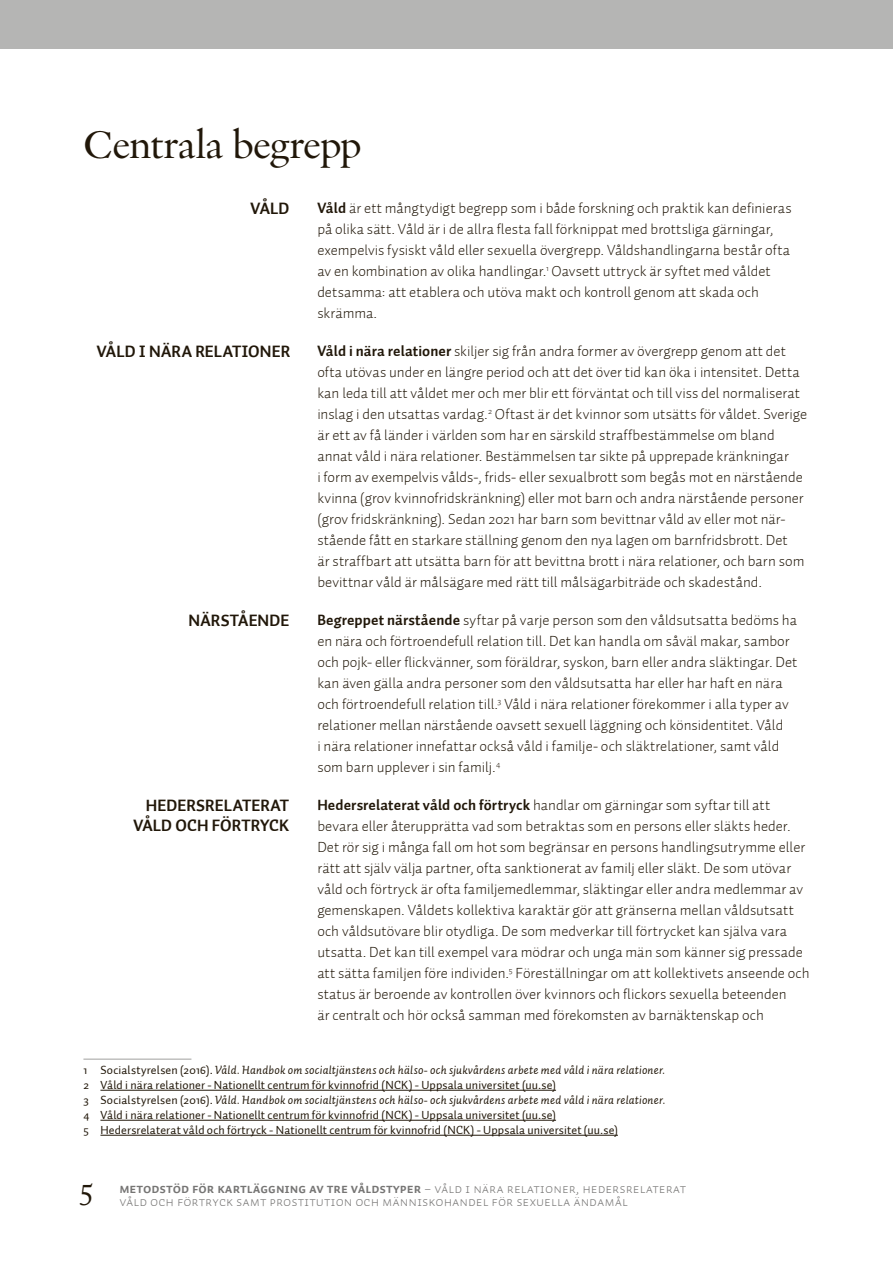
<style>
.page{position:relative;width:893px;height:1263px;background:#fff}
.page>*{position:absolute;margin:0;border:0;box-sizing:border-box;transform-origin:0 0}
.Rubrik_1{font:40.5px "Indigo Antiqua Pro Display";letter-spacing:-.02em;color:#211709}
.t1{font:30px "Adobe Caslon Pro";color:#211709}
.Innehåll_3{font:700 16.5px/19.8px "Auto 1";letter-spacing:.005em;color:#211709;text-align:right}
.Ordlista{font:300 15px/21px "Auto 1";letter-spacing:.005em;color:#211709}
.t2{font:13.5px "Auto 1 Bold Sm Cp";color:#767574}
.t3{font:13.5px "Auto 1 Light Sm Cp";color:#767574}
.Fotnot{font:12px "Auto 2";letter-spacing:.01em;color:#211709}
.Fotnot-2{font:italic 12px "Auto 2";letter-spacing:.02em;color:#211709}
.s1{font-weight:700}
.s2{font-style:normal}
.s3{font-family:"Auto 1 Light Sm Cp"}
</style>
<div class="page">
<div style="left:0;top:0;width:893px;height:49px;background:#b5b5b4"></div>
<hr style="left:83px;top:1059px;width:108px;height:1px;background:#a0a09f">
<hr style="left:100px;top:1090px;width:456px;height:1px;background:#211709">
<hr style="left:100px;top:1120px;width:456px;height:1px;background:#211709">
<hr style="left:100px;top:1135px;width:518px;height:1px;background:#211709">
<h1 class="Rubrik_1" style="left:83px;top:121px;width:279px">Centrala begrepp</h1>
<p class="Ordlista" style="left:317px;top:198px;width:476px"><span class="s1">Våld</span> är ett mångtydigt begrepp som i både forskning och praktik kan definieras på olika sätt. Våld är i de allra flesta fall förknippat med brottsliga gärningar, exempelvis fysiskt våld eller sexuella övergrepp. Våldshandlingarna består ofta av en kombination av olika handlingar.<sup>1</sup> Oavsett uttryck är syftet med våldet detsamma: att etablera och utöva makt och kontroll genom att skada och skrämma.</p>
<p class="Ordlista" style="left:317px;top:341px;width:491px"><span class="s1">Våld i nära relationer</span> skiljer sig från andra former av övergrepp genom att det ofta utövas under en längre period och att det över tid kan öka i intensitet. Detta kan leda till att våldet mer och mer blir ett förväntat och till viss del normaliserat inslag i den utsattas vardag.<sup>2</sup> Oftast är det kvinnor som utsätts för våldet. Sverige är ett av få länder i världen som har en särskild straffbestämmelse om bland annat våld i nära relationer. Bestämmelsen tar sikte på upprepade kränkningar<br>i form av exempelvis vålds-, frids- eller sexualbrott som begås mot en närstående kvinna (grov kvinnofridskränkning) eller mot barn och andra närstående personer (grov fridskränkning). Sedan 2021 har barn som bevittnar våld av eller mot när&shy;stående fått en starkare ställning genom den nya lagen om barnfridsbrott. Det<br>är straffbart att utsätta barn för att bevittna brott i nära relationer, och barn som bevittnar våld är målsägare med rätt till målsägarbiträde och skadestånd.</p>
<p class="Ordlista" style="left:317px;top:610px;width:482px"><span class="s1">Begreppet närstående</span> syftar på varje person som den våldsutsatta bedöms ha en nära och förtroendefull relation till. Det kan handla om såväl makar, sambor och pojk- eller flickvänner, som föräldrar, syskon, barn eller andra släktingar. Det kan även gälla andra personer som den våldsutsatta har eller har haft en nära och förtroendefull relation till.<sup>3</sup> Våld i nära relationer förekommer i alla typer av relationer mellan närstående oavsett sexuell läggning och könsidentitet. Våld<br>i nära relationer innefattar också våld i familje- och släktrelationer, samt våld som barn upplever i sin familj.<sup>4</sup></p>
<p class="Ordlista" style="left:317px;top:795px;width:494px"><span class="s1">Hedersrelaterat våld och förtryck</span> handlar om gärningar som syftar till att bevara eller återupprätta vad som betraktas som en persons eller släkts heder.<br>Det rör sig i många fall om hot som begränsar en persons handlingsutrymme eller rätt att själv välja partner, ofta sanktionerat av familj eller släkt. De som utövar våld och förtryck är ofta familjemedlemmar, släktingar eller andra medlemmar av gemenskapen. Våldets kollektiva karaktär gör att gränserna mellan våldsutsatt och våldsutövare blir otydliga. De som medverkar till förtrycket kan själva vara utsatta. Det kan till exempel vara mödrar och unga män som känner sig pressade att sätta familjen före individen.<sup>5</sup> Föreställningar om att kollektivets anseende och status är beroende av kontrollen över kvinnors och flickors sexuella beteenden<br>är centralt och hör också samman med förekomsten av barnäktenskap och</p>
<p class="Innehåll_3" style="left:251px;top:199px;width:40px">VÅLD</p>
<p class="Innehåll_3" style="left:97px;top:342px;width:195px">VÅLD I NÄRA RELATIONER</p>
<p class="Innehåll_3" style="left:188px;top:611px;width:102px">NÄRSTÅENDE</p>
<p class="Innehåll_3" style="left:133px;top:796px;width:157px">HEDERSRELATERAT<br>VÅLD OCH FÖRTRYCK</p>
<p class="Fotnot-2" style="left:83px;top:1062px;width:583px"><span class="s2">1 Socialstyrelsen (2016).</span> Våld. Handbok om socialtjänstens och hälso- och sjukvårdens arbete med våld i nära relationer.</p>
<p class="Fotnot" style="left:83px;top:1078px;width:474px">2 Våld i nära relationer - Nationellt centrum för kvinnofrid (NCK) - Uppsala universitet (uu.se)</p>
<p class="Fotnot-2" style="left:83px;top:1092px;width:583px"><span class="s2">3 Socialstyrelsen (2016).</span> Våld. Handbok om socialtjänstens och hälso- och sjukvårdens arbete med våld i nära relationer.</p>
<p class="Fotnot" style="left:83px;top:1108px;width:474px">4 Våld i nära relationer - Nationellt centrum för kvinnofrid (NCK) - Uppsala universitet (uu.se)</p>
<p class="Fotnot" style="left:83px;top:1123px;width:536px">5 Hedersrelaterat våld och förtryck - Nationellt centrum för kvinnofrid (NCK) - Uppsala universitet (uu.se)</p>
<h2 class="t1" style="left:79px;top:1177px;width:16px">5</h2>
<p class="t2" style="left:120px;top:1180px;width:568px">metodstöd för kartläggning av tre våldstyper <span class="s3">– våLD I NÄRA RELATIONER, hedersrelaterat</span></p>
<p class="t3" style="left:120px;top:1194px;width:510px">våld och förtryck samt prostitution och människohandel för sexuella ändamål</p>
</div>
